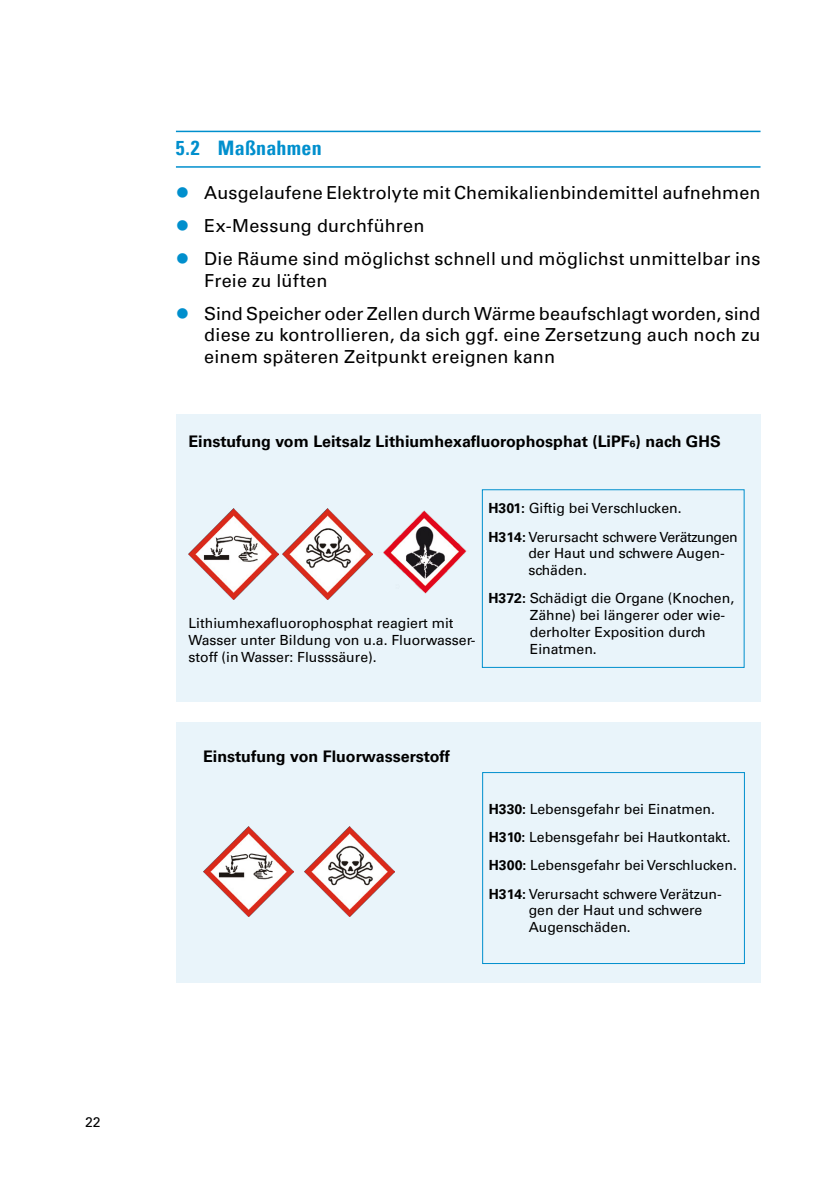
<style>
.page{position:relative;width:840px;height:1191px;background:#fff}
.page>*{position:absolute;margin:0;border:0;box-sizing:border-box;transform-origin:0 0}
.CI_Artikel{font:700 condensed 20px "Univers LT Pro";letter-spacing:.01em;color:#008fcd}
.t1{font:18px/21.6px "Univers LT Pro 55 Roman";letter-spacing:.01em;color:#000}
.Aufzählung_1_mm{font:700 16px "Univers LT Pro 65";color:#000}
.Aufzählung_1_mm-2{font:14px/16.8px "Univers LT Pro 55 Roman";color:#000}
.s1{font-family:"Univers LT Pro 65";font-weight:700}
</style>
<div class="page">
<hr style="left:176px;top:131px;width:584px;height:1px;background:#008fcd">
<hr style="left:176px;top:166px;width:584px;height:2px;background:#008fcd">
<div style="left:176px;top:414px;width:584px;height:288px;background:#e9f4fa"></div>
<div style="left:176px;top:721px;width:584px;height:261px;background:#e9f4fa"></div>
<div style="left:481px;top:489px;width:263px;height:179px;border:1px solid #008fcd"></div>
<div style="left:482px;top:772px;width:262px;height:192px;border:1px solid #008fcd"></div>
<img style="left:282px;top:509px;width:90px;height:90px">
<img style="left:304px;top:826px;width:90px;height:91px">
<img style="left:383px;top:510px;width:84px;height:84px">
<img style="left:188px;top:509px;width:90px;height:90px">
<img style="left:203px;top:826px;width:90px;height:91px">
<p class="Aufzählung_1_mm-2" style="left:85px;top:1113px;width:17px">22</p>
<p class="CI_Artikel" style="left:176px;top:135px;width:147px">5.2 Maßnahmen</p>
<p class="t1" style="left:204px;top:181px;width:557px">Ausgelaufene Elektrolyte mit Chemikalienbindemittel aufnehmen</p>
<p class="t1" style="left:204px;top:214px;width:221px">Ex-Messung durchführen</p>
<p class="t1" style="left:204px;top:247px;width:557px">Die Räume sind möglichst schnell und möglichst unmittelbar ins<br>Freie zu lüften</p>
<p class="t1" style="left:204px;top:302px;width:557px;text-align:justify">Sind Speicher oder Zellen durch Wärme beaufschlagt worden, sind diese zu kontrollieren, da sich ggf. eine Zersetzung auch noch zu einem späteren Zeitpunkt ereignen kann</p>
<p class="Aufzählung_1_mm" style="left:188px;top:430px;width:533px">Einstufung vom Leitsalz Lithiumhexafluorophosphat (LiPF₆) nach GHS</p>
<p class="Aufzählung_1_mm-2" style="left:188px;top:614px;width:288px">Lithiumhexafluorophosphat reagiert mit<br>Wasser unter Bildung von u.a. Fluorwasser&shy;stoff (in Wasser: Flusssäure).</p>
<p class="Aufzählung_1_mm-2" style="left:488px;top:499px;width:194px"><span class="s1">H301:</span> Giftig bei Verschlucken.</p>
<p class="Aufzählung_1_mm-2" style="left:528px;top:527px;width:210px;text-indent:-40px"><span class="s1">H314:</span> Verursacht schwere Verätzungen der Haut und schwere Augen&shy;schäden.</p>
<p class="Aufzählung_1_mm-2" style="left:529px;top:589px;width:206px;text-indent:-41px"><span class="s1">H372:</span> Schädigt die Organe (Knochen,<br>Zähne) bei längerer oder wie&shy;derholter Exposition durch<br>Einatmen.</p>
<p class="Aufzählung_1_mm" style="left:203px;top:745px;width:248px">Einstufung von Fluorwasserstoff</p>
<p class="Aufzählung_1_mm-2" style="left:488px;top:800px;width:227px"><span class="s1">H330:</span> Lebensgefahr bei Einatmen.</p>
<p class="Aufzählung_1_mm-2" style="left:488px;top:828px;width:243px"><span class="s1">H310:</span> Lebensgefahr bei Hautkontakt.</p>
<p class="Aufzählung_1_mm-2" style="left:488px;top:856px;width:249px"><span class="s1">H300:</span> Lebensgefahr bei Verschlucken.</p>
<p class="Aufzählung_1_mm-2" style="left:528px;top:884px;width:194px;text-indent:-40px"><span class="s1">H314:</span> Verursacht schwere Verätzun&shy;gen der Haut und schwere<br>Augenschäden.</p>
</div>
